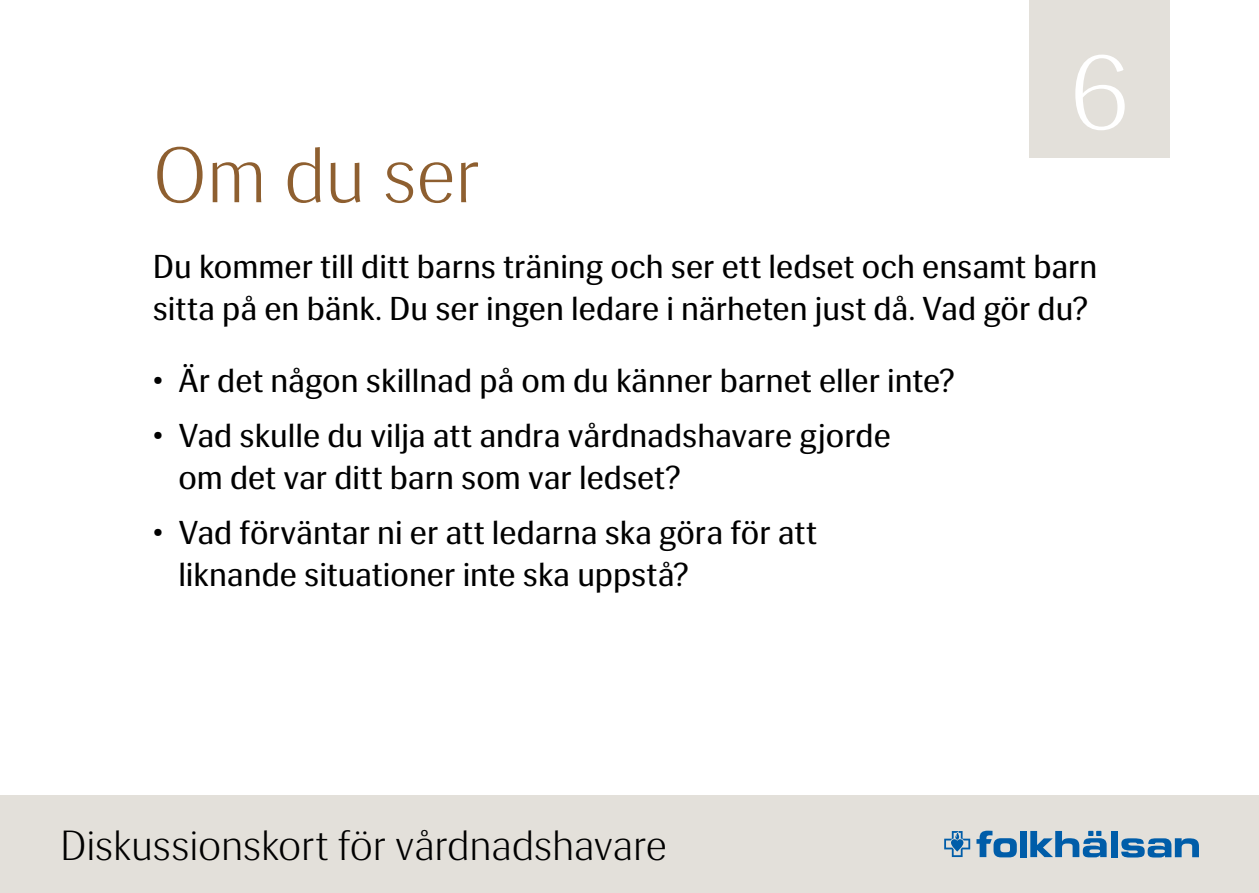
<style>
.page{position:relative;width:1259px;height:893px;background:#fff}
.page>*{position:absolute;margin:0;border:0;box-sizing:border-box;transform-origin:0 0}
.t1{font:300 108px "Siri";color:#fff}
.Rubrik{font:300 78px "Siri";letter-spacing:-.01em;color:#8e5f30}
.t2{font:300 42px "Siri";letter-spacing:-.01em;color:#000}
.Brödtext{font:33px/42px "Siri";color:#000}
</style>
<div class="page">
<div style="left:0;top:795px;width:1259px;height:98px;background:#e3e0da"></div>
<svg style="left:944px;top:831px;width:26px;height:26px"></svg>
<svg style="left:976px;top:831px;width:40px;height:26px"></svg>
<div style="left:1020px;top:831px;width:6px;height:26px;background:#005da9"></div>
<div style="left:1110px;top:831px;width:7px;height:26px;background:#005da9"></div>
<svg style="left:1121px;top:838px;width:78px;height:19px"></svg>
<svg style="left:1030px;top:831px;width:76px;height:26px"></svg>
<div style="left:1029px;top:0;width:140px;height:157px;background:#e3e0da"></div>
<p class="Rubrik" style="left:153px;top:133px;width:329px">Om du ser</p>
<p class="t1" style="left:1068px;top:34px;width:63px">6</p>
<p class="Brödtext" style="left:153px;top:246px;width:946px">Du kommer till ditt barns träning och ser ett ledset och ensamt barn sitta på en bänk. Du ser ingen ledare i närheten just då. Vad gör du?</p>
<p class="Brödtext" style="left:153px;top:360px;width:803px">• Är det någon skillnad på om du känner barnet eller inte?</p>
<p class="Brödtext" style="left:178px;top:415px;width:714px;text-indent:-26px">• Vad skulle du vilja att andra vårdnadshavare gjorde om det var ditt barn som var ledset?</p>
<p class="Brödtext" style="left:178px;top:511px;width:640px;text-indent:-26px">• Vad förväntar ni er att ledarna ska göra för att liknande situationer inte ska uppstå?</p>
<p class="t2" style="left:60px;top:823px;width:608px">Diskussionskort för vårdnadshavare</p>
</div>
